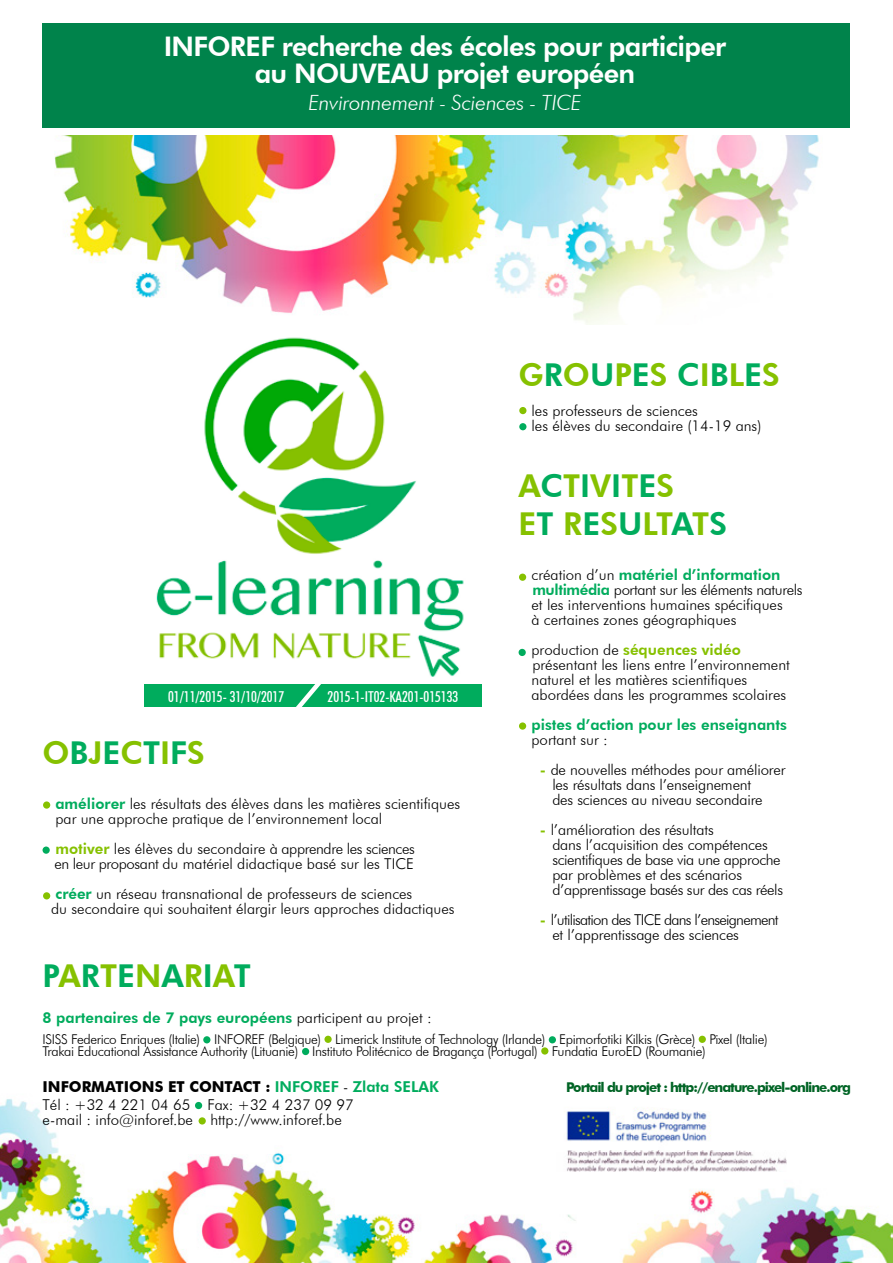
<style>
.page{position:relative;width:893px;height:1263px;background:#fff}
.page>*{position:absolute;margin:0;border:0;box-sizing:border-box;transform-origin:0 0}
.t1{font:800 31.5px/37.8px "Futura BT";color:#86c100}
.t2{font:800 31.5px "Futura BT";color:#00ac5d}
.t3{font:800 27px/27px "Futura BT";letter-spacing:-.025em;color:#fff;text-align:center}
.t4{font:italic 300 21px "Futura BT";letter-spacing:-.01em;color:#fff}
.t5{font:300 15px/15px "Futura BT";color:#000}
.t6{font:800 15px "Futura BT";color:#00ac5d}
.t7{font:300 15px/15px "Futura BT";letter-spacing:-.05em;color:#000}
.t8{font:500 condensed 15px "Futura BT";color:#fff}
.t9{font:300 13.5px/12px "Futura BT";letter-spacing:-.025em;color:#000}
.t10{font:700 13.5px "Futura BT";letter-spacing:-.075em;color:#006425}
.s1{color:#00ac5d}
.s2{font-weight:800;color:#00ac5d}
.s3{font-weight:800;color:#86c100}
.s4{color:#86c100}
.s5{font-weight:300;color:#000}
.s6{font-weight:700}
</style>
<div class="page">
<img style="left:54px;top:135px;width:765px;height:190px">
<div style="left:145px;top:685px;width:337px;height:22px;background:#00ac5d"></div>
<img style="left:156px;top:337px;width:308px;height:340px">
<img style="left:0;top:1099px;width:893px;height:164px">
<div style="left:519px;top:407px;width:7px;height:7px;background:#86c100;border-radius:50%"></div>
<div style="left:519px;top:423px;width:7px;height:7px;background:#00ac5d;border-radius:50%"></div>
<div style="left:519px;top:649px;width:7px;height:7px;background:#00ac5d;border-radius:50%"></div>
<div style="left:519px;top:722px;width:7px;height:8px;background:#86c100;border-radius:50%"></div>
<img style="left:557px;top:1100px;width:229px;height:72px">
<div style="left:203px;top:1036px;width:7px;height:7px;background:#00ac5d;border-radius:50%"></div>
<div style="left:324px;top:1036px;width:8px;height:7px;background:#86c100;border-radius:50%"></div>
<div style="left:549px;top:1036px;width:7px;height:7px;background:#00ac5d;border-radius:50%"></div>
<div style="left:699px;top:1036px;width:7px;height:7px;background:#86c100;border-radius:50%"></div>
<div style="left:302px;top:1048px;width:7px;height:7px;background:#00ac5d;border-radius:50%"></div>
<div style="left:541px;top:1047px;width:7px;height:7px;background:#86c100;border-radius:50%"></div>
<div style="left:195px;top:1102px;width:7px;height:7px;background:#00ac5d;border-radius:50%"></div>
<div style="left:199px;top:1117px;width:7px;height:7px;background:#86c100;border-radius:50%"></div>
<div style="left:43px;top:801px;width:7px;height:8px;background:#86c100;border-radius:50%"></div>
<div style="left:43px;top:846px;width:7px;height:8px;background:#00ac5d;border-radius:50%"></div>
<div style="left:43px;top:892px;width:7px;height:7px;background:#86c100;border-radius:50%"></div>
<div style="left:519px;top:574px;width:7px;height:7px;background:#86c100;border-radius:50%"></div>
<div style="left:43px;top:23px;width:807px;height:105px;background:#00834b"></div>
<svg style="left:287px;top:672px;width:42px;height:35px"></svg>
<h2 class="t3" style="left:164px;top:32px;width:564px">INFOREF recherche des écoles pour participer au NOUVEAU projet européen</h2>
<h3 class="t4" style="left:308px;top:89px;width:275px">Environnement - Sciences - TICE</h3>
<p class="t8" style="left:168px;top:687px;width:118px">01/11/2015- 31/10/2017</p>
<p class="t8" style="left:328px;top:687px;width:132px">2015-1-IT02-KA201-015133</p>
<h1 class="t1" style="left:43px;top:734px;width:164px">O<span class="s1">B</span>J<span class="s1">E</span>C<span class="s1">T</span>I<span class="s1">F</span>S</h1>
<p class="t5" style="left:55px;top:796px;width:406px"><span class="s2">améliorer</span> les résultats des élèves dans les matières scientifiques par une approche pratique de l’environnement local</p>
<p class="t5" style="left:54px;top:841px;width:362px"><span class="s3">motiver</span> les élèves du secondaire à apprendre les sciences en leur proposant du matériel didactique basé sur les TICE</p>
<p class="t5" style="left:51px;top:886px;width:405px"><span class="s2">créer</span> un réseau transnational de professeurs de sciences<br>du secondaire qui souhaitent élargir leurs approches didactiques</p>
<h1 class="t1" style="left:519px;top:355px;width:263px">G<span class="s1">R</span>O<span class="s1">U</span>P<span class="s1">E</span>S <span class="s1">C</span>I<span class="s1">B</span>L<span class="s1">E</span>S</h1>
<p class="t5" style="left:531px;top:403px;width:231px">les professeurs de sciences<br>les élèves du secondaire (14-19 ans)</p>
<h1 class="t1" style="left:519px;top:467px;width:210px">A<span class="s1">C</span>T<span class="s1">I</span>V<span class="s1">I</span>T<span class="s1">E</span>S<br>E<span class="s1">T</span> R<span class="s1">E</span>S<span class="s1">U</span>LT<span class="s1">A</span>T<span class="s1">S</span></h1>
<p class="t5" style="left:531px;top:567px;width:273px">création d’un <span class="s2">matériel d’information multimédia</span> portant sur les éléments naturels et les interventions humaines spécifiques<br>à certaines zones géographiques</p>
<p class="t5" style="left:531px;top:642px;width:260px">production de <span class="s3">séquences vidéo </span>présentant les liens entre l’environnement naturel et les matières scientifiques abordées dans les programmes scolaires</p>
<p class="t6" style="left:531px;top:716px;width:257px">pistes d’action pour les enseignants</p>
<p class="t5" style="left:531px;top:732px;width:78px">portant sur :</p>
<p class="t5" style="left:552px;top:762px;width:235px;text-indent:-13px"><span class="s3">-</span> de nouvelles méthodes pour améliorer les résultats dans l’enseignement<br>des sciences au niveau secondaire</p>
<p class="t5" style="left:552px;top:822px;width:232px;text-indent:-13px"><span class="s3">-</span> l’amélioration des résultats<br>dans l’acquisition des compétences scientifiques de base via une approche par problèmes et des scénarios d’apprentissage basés sur des cas réels</p>
<p class="t7" style="left:552px;top:912px;width:228px;text-indent:-13px"><span class="s3">-</span> l’utilisation des TICE dans l’enseignement et l’apprentissage des sciences</p>
<h1 class="t2" style="left:43px;top:957px;width:210px">P<span class="s4">A</span>R<span class="s4">T</span>E<span class="s4">N</span>A<span class="s4">R</span>I<span class="s4">A</span>T</h1>
<p class="t6" style="left:43px;top:1009px;width:391px">8 partenaires de 7 pays européens <span class="s5">participent au projet :</span></p>
<p class="t9" style="left:43px;top:1033px;width:727px">ISISS Federico Enriques (Italie) INFOREF (Belgique) Limerick Institute of Technology (Irlande) Epimorfotiki Kilkis (Grèce) Pixel (Italie)<br>Trakai Educational Assistance Authority (Lituanie) Instituto Politécnico de Bragança (Portugal) Fundatia EuroED (Roumanie)</p>
<p class="t5" style="left:43px;top:1078px;width:398px;line-height:18px"><span class="s6">INFORMATIONS ET CONTACT :</span> <span class="s2">INFOREF</span> - <span class="s2">Zlata SELAK<br></span>Tél : +32 4 221 04 65 Fax: +32 4 237 09 97</p>
<p class="t5" style="left:43px;top:1112px;width:301px">e-mail : info@inforef.be http://www.inforef.be</p>
<p class="t10" style="left:566px;top:1079px;width:286px">Portail du projet : http://enature.pixel-online.org</p>
</div>
